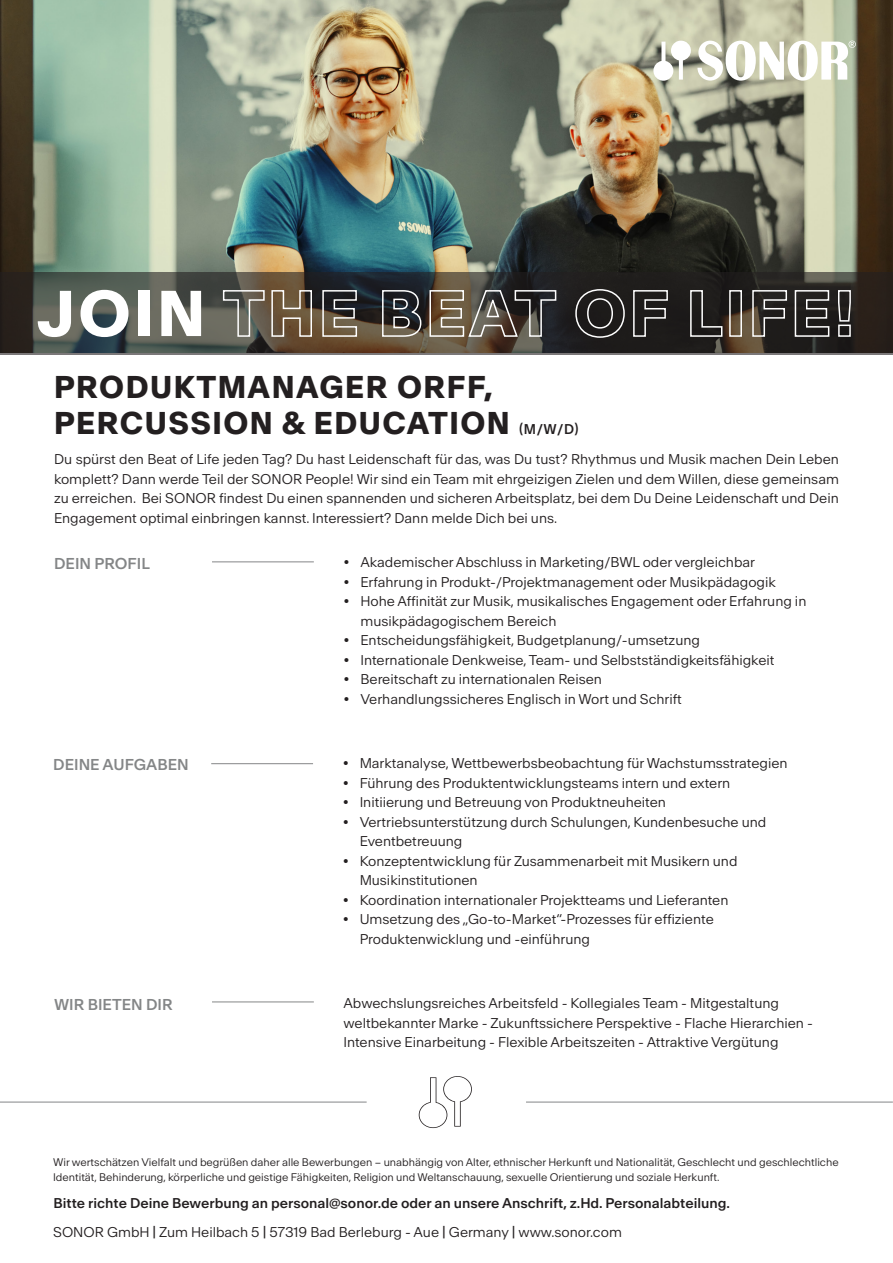
<style>
.page{position:relative;width:893px;height:1263px;background:#fff}
.page>*{position:absolute;margin:0;border:0;box-sizing:border-box;transform-origin:0 0}
.t1{font:700 61.5px "Sonor";letter-spacing:.05em;color:#fff}
.t2{font:700 30px/36px "Sonor";letter-spacing:.05em;color:#231f20}
.t3{font:500 15px "Sonor";color:#848687}
.t4{font:300 13.5px/19.5px "Sonor";color:#231f20}
.t5{font:500 13.5px "Sonor";color:#231f20}
.t6{font:300 10.5px/15px "Sonor";color:#231f20}
.s1{font-weight:400}
</style>
<div class="page">
<hr style="left:212px;top:1001px;width:102px;height:1px;background:#848687">
<hr style="left:212px;top:561px;width:102px;height:1px;background:#848687">
<img style="left:0;top:0;width:893px;height:272px">
<svg style="left:0;top:272px;width:893px;height:82px;background:#3e3a33"></svg>
<svg style="left:419px;top:1076px;width:53px;height:52px"></svg>
<hr style="left:0;top:1102px;width:367px;height:1px;background:#848687">
<hr style="left:526px;top:1102px;width:367px;height:1px;background:#848687">
<svg style="left:653px;top:41px;width:38px;height:40px"></svg>
<svg style="left:697px;top:41px;width:159px;height:40px"></svg>
<hr style="left:211px;top:763px;width:102px;height:1px;background:#848687">
<p class="t1" style="left:37px;top:273px;width:818px">JOIN THE BEAT OF LIFE!</p>
<p class="t2" style="left:54px;top:371px;width:457px">PRODUKTMANAGER ORFF,<br>PERCUSSION &amp; EDUCATION</p>
<p class="t5" style="left:519px;top:420px;width:61px">(M/W/D)</p>
<p class="t4" style="left:54px;top:450px;width:786px;text-align:justify">Du spürst den Beat of Life jeden Tag? Du hast Leidenschaft für das, was Du tust? Rhythmus und Musik machen Dein Leben komplett? Dann werde Teil der SONOR People! Wir sind ein Team mit ehrgeizigen Zielen und dem Willen, diese gemeinsam zu erreichen. Bei SONOR findest Du einen spannenden und sicheren Arbeitsplatz, bei dem Du Deine Leidenschaft und Dein Engagement optimal einbringen kannst. Interessiert? Dann melde Dich bei uns.</p>
<p class="t3" style="left:54px;top:553px;width:97px">DEIN PROFIL</p>
<p class="t4" style="left:360px;top:553px;width:396px">Akademischer Abschluss in Marketing/BWL oder vergleichbar</p>
<p class="t4" style="left:360px;top:572px;width:417px">Erfahrung in Produkt-/Projektmanagement oder Musikpädagogik</p>
<p class="t4" style="left:360px;top:592px;width:447px">Hohe Affinität zur Musik, musikalisches Engagement oder Erfahrung in musikpädagogischem Bereich</p>
<p class="t4" style="left:360px;top:631px;width:341px">Entscheidungsfähigkeit, Budgetplanung/-umsetzung</p>
<p class="t4" style="left:360px;top:650px;width:416px">Internationale Denkweise, Team- und Selbstständigkeitsfähigkeit</p>
<p class="t4" style="left:360px;top:670px;width:243px">Bereitschaft zu internationalen Reisen</p>
<p class="t4" style="left:360px;top:689px;width:323px">Verhandlungssicheres Englisch in Wort und Schrift</p>
<p class="t3" style="left:53px;top:754px;width:137px">DEINE AUFGABEN</p>
<p class="t4" style="left:360px;top:754px;width:429px">Marktanalyse, Wettbewerbsbeobachtung für Wachstumsstrategien</p>
<p class="t4" style="left:360px;top:773px;width:372px">Führung des Produktentwicklungsteams intern und extern</p>
<p class="t4" style="left:360px;top:793px;width:308px">Initiierung und Betreuung von Produktneuheiten</p>
<p class="t4" style="left:360px;top:812px;width:408px">Vertriebsunterstützung durch Schulungen, Kundenbesuche und<br>Eventbetreuung</p>
<p class="t4" style="left:360px;top:851px;width:379px">Konzeptentwicklung für Zusammenarbeit mit Musikern und<br>Musikinstitutionen</p>
<p class="t4" style="left:360px;top:890px;width:370px">Koordination internationaler Projektteams und Lieferanten</p>
<p class="t4" style="left:360px;top:910px;width:356px">Umsetzung des „Go-to-Market“-Prozesses für effiziente<br>Produktenwicklung und -einführung</p>
<p class="t3" style="left:54px;top:994px;width:120px">WIR BIETEN DIR</p>
<p class="t4" style="left:343px;top:994px;width:471px">Abwechslungsreiches Arbeitsfeld - Kollegiales Team - Mitgestaltung weltbekannter Marke - Zukunftssichere Perspektive - Flache Hierarchien -<br>Intensive Einarbeitung - Flexible Arbeitszeiten - Attraktive Vergütung</p>
<p class="t6" style="left:53px;top:1154px;width:787px">Wir wertschätzen Vielfalt und begrüßen daher alle Bewerbungen – unabhängig von Alter, ethnischer Herkunft und Nationalität, Geschlecht und geschlechtliche<br>Identität, Behinderung, körperliche und geistige Fähigkeiten, Religion und Weltanschauung, sexuelle Orientierung und soziale Herkunft.</p>
<p class="t5" style="left:54px;top:1194px;width:678px">Bitte richte Deine Bewerbung an personal@sonor.de oder an unsere Anschrift, z.Hd. Personalabteilung.</p>
<p class="t4" style="left:53px;top:1222px;width:570px">SONOR GmbH <span class="s1">|</span> Zum Heilbach 5 <span class="s1">|</span> 57319 Bad Berleburg - Aue <span class="s1">|</span> Germany <span class="s1">|</span> www.sonor.com</p>
</div>
